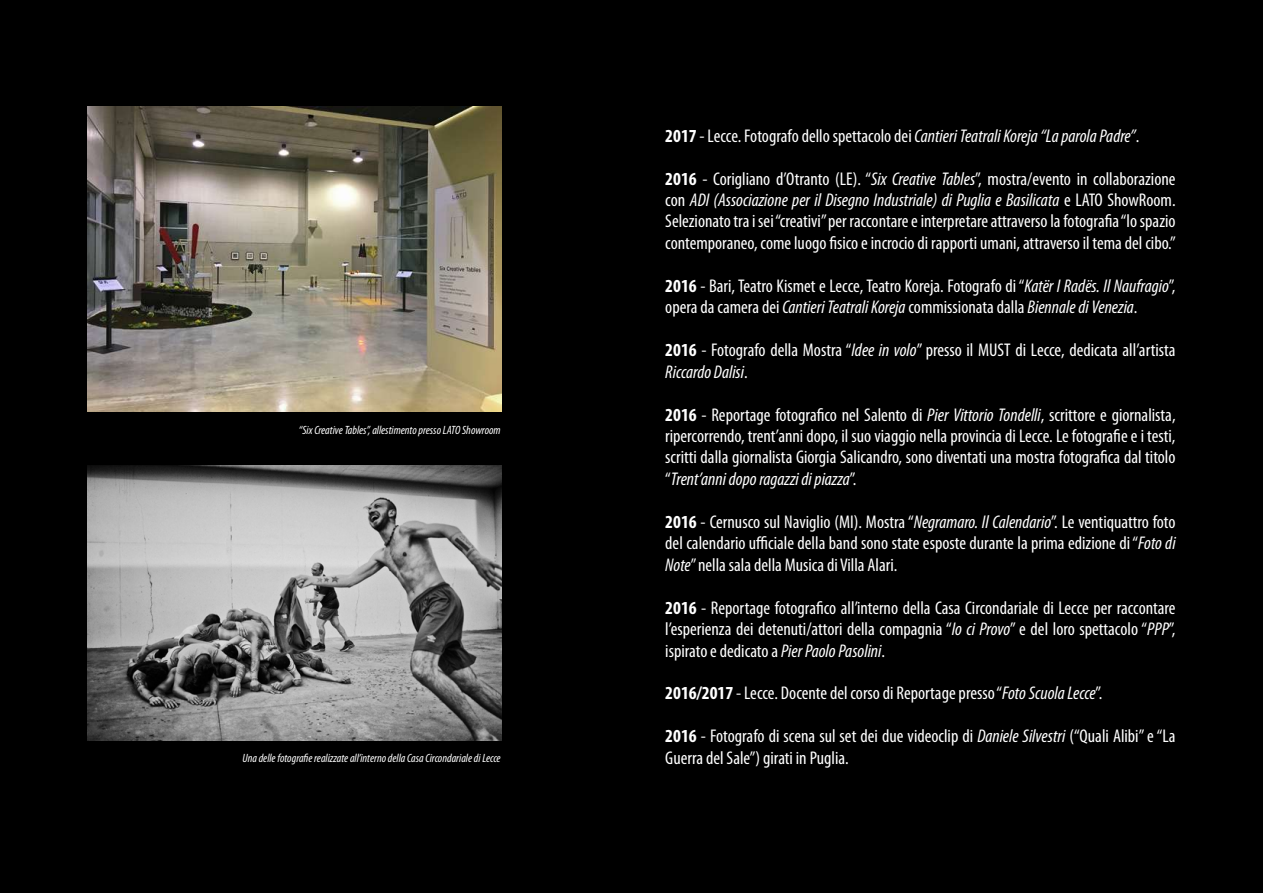
<style>
.page{position:relative;width:1263px;height:893px;background:#000}
.page>*{position:absolute;margin:0;border:0;box-sizing:border-box;transform-origin:0 0}
.t1{font:condensed 18.45px/21.5px "Myriad Pro";color:#fff;text-align:justify}
.t2{font:italic condensed 18.45px "Myriad Pro";color:#fff}
.t3{font:italic condensed 12px "Myriad Pro";color:#fff}
.s1{font-weight:700;font-style:normal}
.s2{font-style:normal}
.s3{font-weight:700}
.s4{font-style:italic}
</style>
<div class="page">
<img style="left:88px;top:106px;width:413px;height:305px">
<img style="left:88px;top:465px;width:413px;height:276px">
<p class="t3" style="left:299px;top:422px;width:203px">“Six Creative Tables”, allestimento presso LATO Showroom</p>
<p class="t3" style="left:242px;top:751px;width:260px">Una delle fotografie realizzate all’interno della Casa Circondariale di Lecce</p>
<p class="t2" style="left:665px;top:124px;width:475px"><span class="s1">2017</span> <span class="s2">- Lecce. Fotografo dello spettacolo dei</span> Cantieri Teatrali Koreja “La parola Padre”<span class="s2">.</span></p>
<p class="t1" style="left:665px;top:167px;width:512px"><span class="s3">2016</span> - Corigliano d’Otranto (LE). “<span class="s4">Six Creative Tables</span>”, mostra/evento in collaborazione con <span class="s4">ADI (Associazione per il Disegno Industriale) di Puglia e Basilicata</span> e LATO ShowRoom.<br>Selezionato tra i sei “creativi” per raccontare e interpretare attraverso la fotografia “lo spazio contemporaneo, come luogo fisico e incrocio di rapporti umani, attraverso il tema del cibo.”</p>
<p class="t1" style="left:665px;top:275px;width:512px"><span class="s3">2016</span> - Bari, Teatro Kismet e Lecce, Teatro Koreja. Fotografo di “<span class="s4">Katër I Radës. Il Naufragio</span>”, opera da camera dei <span class="s4">Cantieri Teatrali Koreja</span> commissionata dalla <span class="s4">Biennale di Venezia</span>.</p>
<p class="t1" style="left:665px;top:339px;width:512px"><span class="s3">2016</span> - Fotografo della Mostra “<span class="s4">Idee in volo</span>” presso il MUST di Lecce, dedicata all’artista<br><span class="s4">Riccardo Dalisi</span>.</p>
<p class="t1" style="left:665px;top:403px;width:512px"><span class="s3">2016</span> - Reportage fotografico nel Salento di <span class="s4">Pier Vittorio Tondelli</span>, scrittore e giornalista, ripercorrendo, trent’anni dopo, il suo viaggio nella provincia di Lecce. Le fotografie e i testi, scritti dalla giornalista Giorgia Salicandro, sono diventati una mostra fotografica dal titolo “<span class="s4">Trent’anni dopo ragazzi di piazza</span>”.</p>
<p class="t1" style="left:665px;top:511px;width:512px"><span class="s3">2016</span> - Cernusco sul Naviglio (MI). Mostra “<span class="s4">Negramaro. Il Calendario</span>”. Le ventiquattro foto del calendario ufficiale della band sono state esposte durante la prima edizione di “<span class="s4">Foto di Note</span>” nella sala della Musica di Villa Alari.</p>
<p class="t1" style="left:665px;top:596px;width:512px"><span class="s3">2016</span> - Reportage fotografico all’interno della Casa Circondariale di Lecce per raccontare l’esperienza dei detenuti/attori della compagnia “<span class="s4">Io ci Provo</span>” e del loro spettacolo “<span class="s4">PPP</span>”, ispirato e dedicato a <span class="s4">Pier Paolo Pasolini</span>.</p>
<p class="t1" style="left:665px;top:682px;width:438px"><span class="s3">2016/2017</span> - Lecce. Docente del corso di Reportage presso “<span class="s4">Foto Scuola Lecce</span>”.</p>
<p class="t1" style="left:665px;top:725px;width:512px"><span class="s3">2016</span> - Fotografo di scena sul set dei due videoclip di <span class="s4">Daniele Silvestri</span> (“Quali Alibi” e “La<br>Guerra del Sale”) girati in Puglia.</p>
</div>
